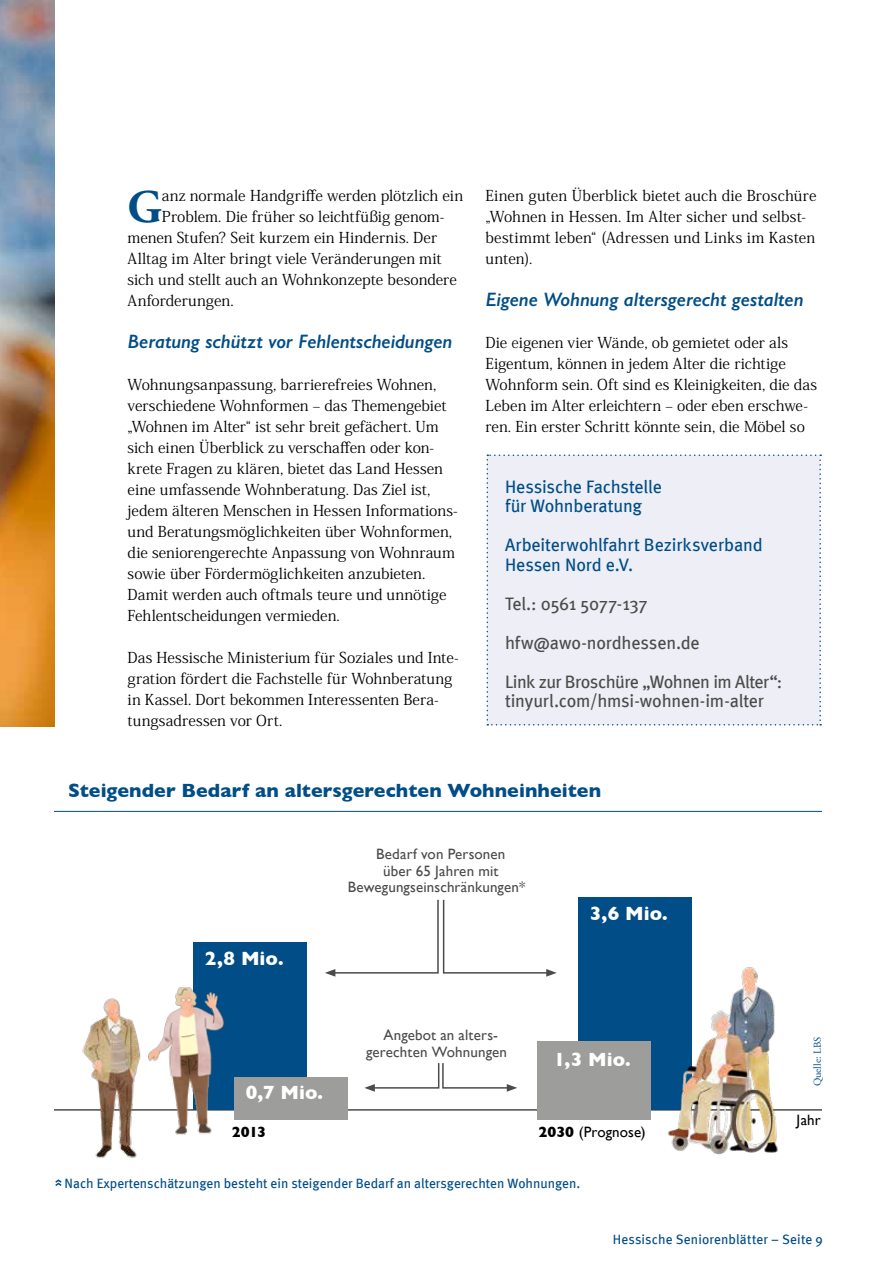
<style>
.page{position:relative;width:876px;height:1263px;background:#fff}
.page>*{position:absolute;margin:0;border:0;box-sizing:border-box;transform-origin:0 0}
.t1{font:700 46.65px "Adobe Garamond Pro";color:#004d87}
.t2{font:italic 600 19.5px "Gill Sans";letter-spacing:-.005em;color:#004d87}
.t3{font:700 19.5px "Gill Sans";letter-spacing:.005em;color:#004d87}
.t4{font:700 19.5px "Gill Sans";color:#fff}
.t5{font:18px/39px "Meta";letter-spacing:-.015em;color:#4b4b4a}
.t6{font:18px/19.5px "Meta";letter-spacing:-.005em;color:#004d87}
.t7{font:15px/21px "Koz Min Pro";color:#000}
.t8{font:15px/16.5px "Gill Sans";letter-spacing:.01em;color:#4b4b4a;text-align:center}
.t9{font:15px "Gill Sans";letter-spacing:.005em;color:#000}
.t10{font:700 15px "Gill Sans";color:#000}
.t11{font:13.5px "Meta";color:#004d87}
.t12{font:10.5px "Adobe Garamond Pro";color:#004d87}
.s1{font-weight:700}
</style>
<div class="page">
<hr style="left:54px;top:1109px;width:768px;height:2px;background:#4b4b4a">
<img style="left:0;top:0;width:54px;height:726px">
<div style="left:486px;top:454px;width:335px;height:271px;background:#edeef6"></div>
<svg style="left:55px;top:1179px;width:7px;height:7px"></svg>
<hr style="left:54px;top:811px;width:768px;height:1px;background:#004d87">
<div style="left:578px;top:897px;width:114px;height:213px;background:#004d87"></div>
<div style="left:193px;top:943px;width:114px;height:167px;background:#004d87"></div>
<div style="left:234px;top:1078px;width:114px;height:42px;background:#9d9d9c"></div>
<div style="left:537px;top:1042px;width:114px;height:78px;background:#9d9d9c"></div>
<svg style="left:325px;top:899px;width:232px;height:78px"></svg>
<svg style="left:364px;top:1063px;width:153px;height:29px"></svg>
<img style="left:664px;top:967px;width:118px;height:188px">
<img style="left:74px;top:998px;width:75px;height:160px">
<img style="left:149px;top:987px;width:76px;height:148px">
<h1 class="t1" style="left:128px;top:180px;width:36px">G</h1>
<p class="t7" style="left:162px;top:184px;width:303px">anz normale Handgriffe werden plötzlich ein</p>
<p class="t7" style="left:162px;top:205px;width:284px">Problem. Die früher so leichtfüßig genom-</p>
<p class="t7" style="left:128px;top:226px;width:311px">menen Stufen? Seit kurzem ein Hindernis. Der</p>
<p class="t7" style="left:128px;top:247px;width:315px">Alltag im Alter bringt viele Veränderungen mit</p>
<p class="t7" style="left:128px;top:268px;width:331px">sich und stellt auch an Wohnkonzepte besondere</p>
<p class="t7" style="left:128px;top:289px;width:108px">Anforderungen.</p>
<h2 class="t2" style="left:128px;top:330px;width:326px">Beratung schützt vor Fehlentscheidungen</h2>
<p class="t7" style="left:128px;top:373px;width:332px">Wohnungsanpassung, barrierefreies Wohnen, verschiedene Wohnformen – das Themengebiet „Wohnen im Alter“ ist sehr breit gefächert. Um sich einen Überblick zu verschaffen oder kon&shy;krete Fragen zu klären, bietet das Land Hessen eine umfassende Wohnberatung. Das Ziel ist, jedem älteren Menschen in Hessen Informations&shy;und Beratungsmöglichkeiten über Wohnformen, die seniorengerechte Anpassung von Wohnraum sowie über Fördermöglichkeiten anzubieten.<br>Damit werden auch oftmals teure und unnötige Fehlentscheidungen vermieden.</p>
<p class="t7" style="left:128px;top:646px;width:333px">Das Hessische Ministerium für Soziales und Inte&shy;gration fördert die Fachstelle für Wohnberatung in Kassel. Dort bekommen Interessenten Bera&shy;tungsadressen vor Ort.</p>
<p class="t7" style="left:485px;top:184px;width:333px">Einen guten Überblick bietet auch die Broschüre „Wohnen in Hessen. Im Alter sicher und selbst&shy;bestimmt leben“ (Adressen und Links im Kasten unten).</p>
<h2 class="t2" style="left:485px;top:288px;width:320px">Eigene Wohnung altersgerecht gestalten</h2>
<p class="t7" style="left:485px;top:331px;width:333px">Die eigenen vier Wände, ob gemietet oder als Eigentum, können in jedem Alter die richtige Wohnform sein. Oft sind es Kleinigkeiten, die das Leben im Alter erleichtern – oder eben erschwe&shy;ren. Ein erster Schritt könnte sein, die Möbel so</p>
<p class="t6" style="left:505px;top:476px;width:158px">Hessische Fachstelle für Wohnberatung</p>
<p class="t6" style="left:505px;top:535px;width:259px">Arbeiterwohlfahrt Bezirksverband<br>Hessen Nord e.V.</p>
<p class="t5" style="left:505px;top:583px;width:279px">Tel.: 0561 5077-137 hfw@awo-nordhessen.de<br>Link zur Broschüre „Wohnen im Alter“:</p>
<p class="t5" style="left:505px;top:681px;width:260px">tinyurl.com/hmsi-wohnen-im-alter</p>
<h2 class="t3" style="left:68px;top:775px;width:535px">Steigender Bedarf an altersgerechten Wohneinheiten</h2>
<h2 class="t4" style="left:205px;top:943px;width:80px">2,8 Mio.</h2>
<h2 class="t4" style="left:246px;top:1077px;width:79px">0,7 Mio.</h2>
<p class="t8" style="left:348px;top:846px;width:179px">Bedarf von Personen<br>über 65 Jahren mit<br>Bewegungseinschränkungen*</p>
<p class="t8" style="left:366px;top:1027px;width:143px">Angebot an alters&shy;gerechten Wohnungen</p>
<h2 class="t4" style="left:590px;top:898px;width:79px">3,6 Mio.</h2>
<h2 class="t4" style="left:554px;top:1043px;width:78px">1,3 Mio.</h2>
<p class="t10" style="left:232px;top:1120px;width:36px">2013</p>
<p class="t9" style="left:538px;top:1123px;width:109px"><span class="s1">2030</span> (Prognose)</p>
<p class="t11" style="left:65px;top:1175px;width:517px">Nach Expertenschätzungen besteht ein steigender Bedarf an altersgerechten Wohnungen.</p>
<p class="t12" style="left:811px;top:1086px;width:51px;rotate:-90deg">Quelle: LBS</p>
<p class="t9" style="left:797px;top:1111px;width:26px">Jahr</p>
<p class="t11" style="left:613px;top:1231px;width:211px">Hessische Seniorenblätter – Seite 9</p>
</div>
